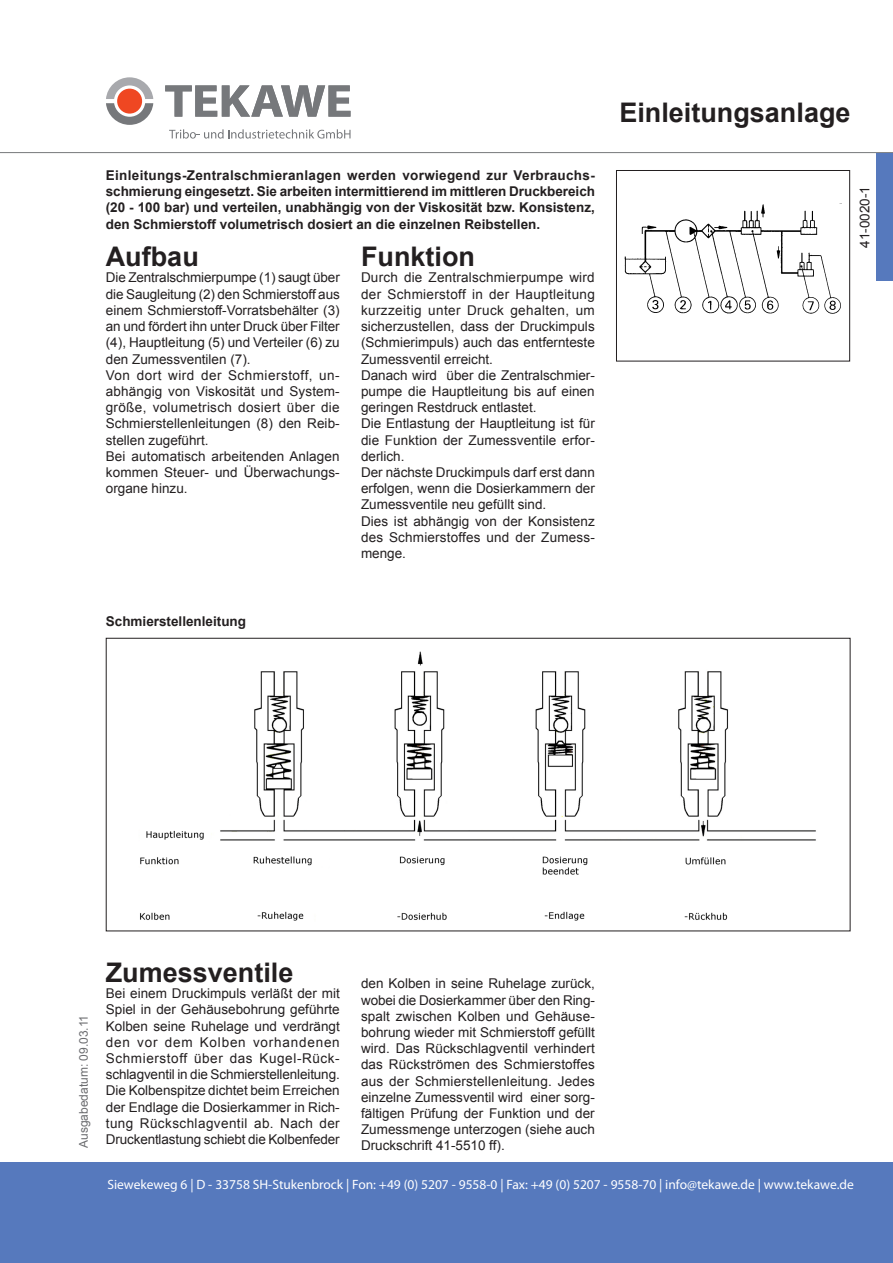
<style>
.page{position:relative;width:893px;height:1263px;background:#fff}
.page>*{position:absolute;margin:0;border:0;box-sizing:border-box;transform-origin:0 0}
.t1{font:700 27px "Arial";color:#231f20}
.t2{font:13.5px/16.2px "Arial";color:#231f20}
.t3{font:700 13.5px/16.2px "Arial";color:#231f20;text-align:justify}
.t4{font:13.5px "Myriad Pro";color:#fff}
.t5{font:12px "Arial";color:#6c6d70}
</style>
<div class="page">
<hr style="left:0;top:152px;width:893px;height:1px;background:#76787b">
<svg style="left:169px;top:129px;width:182px;height:10px"></svg>
<svg style="left:106px;top:77px;width:47px;height:48px"></svg>
<svg style="left:165px;top:85px;width:185px;height:32px"></svg>
<div style="left:0;top:1162px;width:893px;height:101px;background:#5679bd"></div>
<div style="left:876px;top:153px;width:17px;height:128px;background:#5679bd"></div>
<img style="left:625px;top:203px;width:216px;height:111px">
<div style="left:616px;top:170px;width:234px;height:191px;border:1px solid #231f20"></div>
<img style="left:140px;top:651px;width:676px;height:270px">
<p class="t3" style="left:106px;top:167px;width:491px">Einleitungs-Zentralschmieranlagen werden vorwiegend zur Verbrauchs&shy;schmierung eingesetzt. Sie arbeiten intermittierend im mittleren Druckbereich (20 - 100 bar) und verteilen, unabhängig von der Viskosität bzw. Konsistenz, den Schmierstoff volumetrisch dosiert an die einzelnen Reibstellen.</p>
<h1 class="t1" style="left:106px;top:239px;width:94px">Aufbau</h1>
<p class="t2" style="left:106px;top:270px;width:236px">Die Zentralschmierpumpe (1) saugt über die Saugleitung (2) den Schmierstoff aus einem Schmierstoff-Vorratsbehälter (3) an und fördert ihn unter Druck über Filter (4), Hauptleitung (5) und Verteiler (6) zu den Zumessventilen (7).<br>Von dort wird der Schmierstoff, un&shy;abhängig von Viskosität und System&shy;größe, volumetrisch dosiert über die Schmierstellenleitungen (8) den Reib&shy;stellen zugeführt.<br>Bei automatisch arbeitenden Anlagen kommen Steuer- und Überwachungs&shy;organe hinzu.</p>
<h1 class="t1" style="left:361px;top:239px;width:115px">Funktion</h1>
<p class="t2" style="left:361px;top:270px;width:235px">Durch die Zentralschmierpumpe wird der Schmierstoff in der Hauptleitung kurzzeitig unter Druck gehalten, um sicherzustellen, dass der Druckimpuls (Schmierimpuls) auch das entfernteste Zumessventil erreicht.<br>Danach wird über die Zentralschmier&shy;pumpe die Hauptleitung bis auf einen geringen Restdruck entlastet.<br>Die Entlastung der Hauptleitung ist für die Funktion der Zumessventile erfor&shy;derlich.<br>Der nächste Druckimpuls darf erst dann erfolgen, wenn die Dosierkammern der Zumessventile neu gefüllt sind.<br>Dies ist abhängig von der Konsistenz des Schmierstoffes und der Zumess&shy;menge.</p>
<p class="t3" style="left:106px;top:614px;width:142px">Schmierstellenleitung</p>
<h1 class="t1" style="left:619px;top:94px;width:233px">Einleitungsanlage</h1>
<p class="t2" style="left:857px;top:248px;width:63px;rotate:-90deg">41-0020-1</p>
<p class="t5" style="left:76px;top:1148px;width:135px;rotate:-90deg">Ausgabedatum: 09.03.11</p>
<h1 class="t1" style="left:106px;top:954px;width:189px">Zumessventile</h1>
<p class="t2" style="left:106px;top:985px;width:235px;text-align:justify">Bei einem Druckimpuls verläßt der mit Spiel in der Gehäusebohrung geführte Kolben seine Ruhelage und verdrängt den vor dem Kolben vorhandenen Schmierstoff über das Kugel-Rück&shy;schlagventil in die Schmierstellenleitung.<br>Die Kolbenspitze dichtet beim Erreichen der Endlage die Dosierkammer in Rich&shy;tung Rückschlagventil ab. Nach der Druckentlastung schiebt die Kolbenfeder</p>
<p class="t2" style="left:361px;top:976px;width:235px;text-align:justify">den Kolben in seine Ruhelage zurück, wobei die Dosierkammer über den Ring&shy;spalt zwischen Kolben und Gehäuse&shy;bohrung wieder mit Schmierstoff gefüllt wird. Das Rückschlagventil verhindert das Rückströmen des Schmierstoffes aus der Schmierstellenleitung. Jedes einzelne Zumessventil wird einer sorg&shy;fältigen Prüfung der Funktion und der Zumessmenge unterzogen (siehe auch Druckschrift 41-5510 ff).</p>
<p class="t4" style="left:107px;top:1176px;width:748px">Siewekeweg 6 | D - 33758 SH-Stukenbrock | Fon: +49 (0) 5207 - 9558-0 | Fax: +49 (0) 5207 - 9558-70 | info@tekawe.de | www.tekawe.de</p>
</div>
